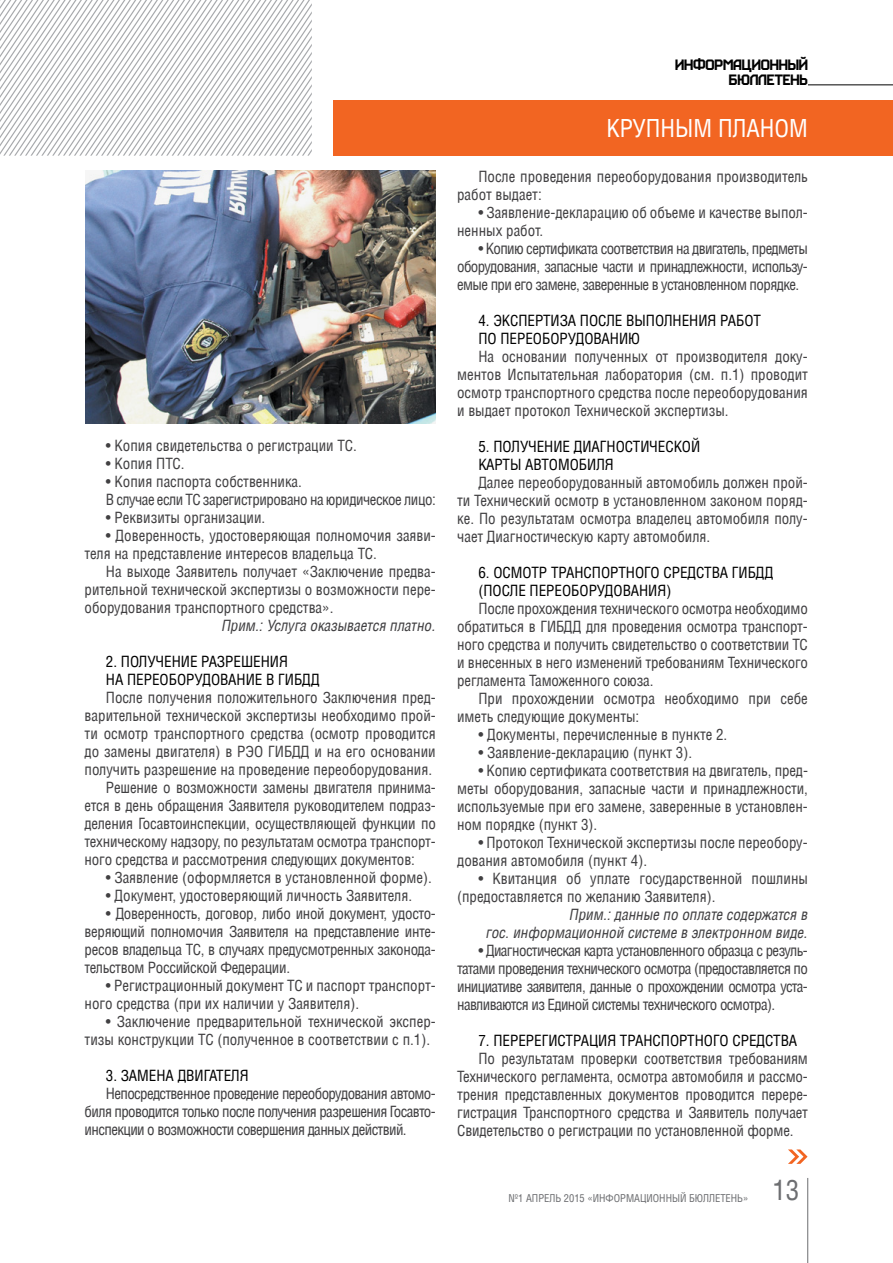
<style>
.page{position:relative;width:893px;height:1263px;background:#fff}
.page>*{position:absolute;margin:0;border:0;box-sizing:border-box;transform-origin:0 0}
.t1{font:27px "AG Letterica Condensed";color:#6d6e71}
.t2{font:24px "AG Letterica Condensed";color:#fff}
.t3{font:15px/18px "AG Letterica Condensed";color:#414042;text-align:justify}
.t4{font:15px/18px "AG Letterica Condensed";color:#000}
.t5{font:italic 15px/18px "AG Letterica Condensed";color:#414042;text-align:right}
.t6{font:15px/18px "AG Letterica Condensed";letter-spacing:-.03em;color:#414042}
.t7{font:15px/15px "Kraft";letter-spacing:-.01em;color:#000;text-align:right}
.t8{font:10.5px "AG Letterica Condensed";color:#6d6e71}
</style>
<div class="page">
<hr style="left:808px;top:85px;width:85px;height:1px;background:#000">
<hr style="left:807px;top:1178px;width:1px;height:85px;background:#6d6e71">
<svg style="left:0;top:0;width:312px;height:156px"></svg>
<div style="left:333px;top:100px;width:560px;height:56px;background:#f26522"></div>
<svg style="left:788px;top:1149px;width:19px;height:15px"></svg>
<img style="left:85px;top:170px;width:351px;height:253px">
<p class="t3" style="left:106px;top:436px;width:253px">• Копия свидетельства о регистрации ТС.</p>
<p class="t3" style="left:106px;top:454px;width:80px">• Копия ПТС.</p>
<p class="t6" style="left:106px;top:472px;width:332px">• Копия паспорта собственника.<br>В случае если ТС зарегистрировано на юридическое лицо:</p>
<p class="t3" style="left:106px;top:508px;width:161px">• Реквизиты организации.</p>
<p class="t3" style="left:85px;top:526px;width:353px;text-indent:21px">• Доверенность, удостоверяющая полномочия заяви&shy;теля на представление интересов владельца ТС.</p>
<p class="t3" style="left:85px;top:562px;width:353px;text-indent:21px">На выходе Заявитель получает «Заключение предва&shy;рительной технической экспертизы о возможности пере&shy;оборудования транспортного средства».</p>
<p class="t5" style="left:222px;top:616px;width:216px">Прим.: Услуга оказывается платно.</p>
<p class="t4" style="left:106px;top:652px;width:215px">2. ПОЛУЧЕНИЕ РАЗРЕШЕНИЯ<br>НА ПЕРЕОБОРУДОВАНИЕ В ГИБДД</p>
<p class="t3" style="left:106px;top:688px;width:332px">После получения положительного Заключения пред-</p>
<p class="t3" style="left:85px;top:706px;width:353px">варительной технической экспертизы необходимо прой-</p>
<p class="t3" style="left:85px;top:724px;width:353px">ти осмотр транспортного средства (осмотр проводится</p>
<p class="t3" style="left:85px;top:742px;width:353px">до замены двигателя) в РЭО ГИБДД и на его основании</p>
<p class="t3" style="left:85px;top:760px;width:349px">получить разрешение на проведение переоборудования.</p>
<p class="t3" style="left:106px;top:778px;width:332px">Решение о возможности замены двигателя принима-</p>
<p class="t3" style="left:85px;top:796px;width:353px">ется в день обращения Заявителя руководителем подраз-</p>
<p class="t3" style="left:85px;top:814px;width:353px">деления Госавтоинспекции, осуществляющей функции по</p>
<p class="t3" style="left:85px;top:832px;width:353px">техническому надзору, по результатам осмотра транспорт-</p>
<p class="t3" style="left:85px;top:850px;width:332px">ного средства и рассмотрения следующих документов:</p>
<p class="t3" style="left:106px;top:868px;width:328px">• Заявление (оформляется в установленной форме).</p>
<p class="t3" style="left:106px;top:886px;width:308px">• Документ, удостоверяющий личность Заявителя.</p>
<p class="t3" style="left:85px;top:904px;width:353px;text-indent:21px">• Доверенность, договор, либо иной документ, удосто&shy;веряющий полномочия Заявителя на представление инте&shy;ресов владельца ТС, в случаях предусмотренных законода&shy;тельством Российской Федерации.</p>
<p class="t3" style="left:85px;top:976px;width:353px;text-indent:21px">• Регистрационный документ ТС и паспорт транспорт&shy;ного средства (при их наличии у Заявителя).</p>
<p class="t3" style="left:85px;top:1012px;width:353px;text-indent:21px">• Заключение предварительной технической экспер&shy;тизы конструкции ТС (полученное в соответствии с п.1).</p>
<p class="t4" style="left:106px;top:1066px;width:144px">3. ЗАМЕНА ДВИГАТЕЛЯ</p>
<p class="t3" style="left:85px;top:1084px;width:353px;text-indent:21px">Непосредственное проведение переоборудования автомо&shy;биля проводится только после получения разрешения Госавто&shy;инспекции о возможности совершения данных действий.</p>
<p class="t7" style="left:675px;top:57px;width:134px">ИНФОРМАЦИОННЫЙ<br>БЮЛЛЕТЕНЬ</p>
<h2 class="t2" style="left:606px;top:114px;width:203px">КРУПНЫМ ПЛАНОМ</h2>
<p class="t3" style="left:457px;top:168px;width:352px;text-indent:21px">После проведения переоборудования производитель работ выдает:</p>
<p class="t3" style="left:457px;top:204px;width:352px;text-indent:21px">• Заявление-декларацию об объеме и качестве выпол&shy;ненных работ.</p>
<p class="t3" style="left:457px;top:240px;width:352px;text-indent:21px">• Копию сертификата соответствия на двигатель, предметы оборудования, запасные части и принадлежности, использу&shy;емые при его замене, заверенные в установленном порядке.</p>
<p class="t4" style="left:478px;top:312px;width:284px">4. ЭКСПЕРТИЗА ПОСЛЕ ВЫПОЛНЕНИЯ РАБОТ<br>ПО ПЕРЕОБОРУДОВАНИЮ</p>
<p class="t3" style="left:457px;top:348px;width:352px;text-indent:21px">На основании полученных от производителя доку&shy;ментов Испытательная лаборатория (см. п.1) проводит осмотр транспортного средства после переоборудования и выдает протокол Технической экспертизы.</p>
<p class="t4" style="left:478px;top:438px;width:223px">5. ПОЛУЧЕНИЕ ДИАГНОСТИЧЕСКОЙ<br>КАРТЫ АВТОМОБИЛЯ</p>
<p class="t3" style="left:457px;top:474px;width:352px;text-indent:21px">Далее переоборудованный автомобиль должен прой&shy;ти Технический осмотр в установленном законом поряд&shy;ке. По результатам осмотра владелец автомобиля полу&shy;чает Диагностическую карту автомобиля.</p>
<p class="t4" style="left:478px;top:564px;width:296px">6. ОСМОТР ТРАНСПОРТНОГО СРЕДСТВА ГИБДД (ПОСЛЕ ПЕРЕОБОРУДОВАНИЯ)</p>
<p class="t3" style="left:457px;top:600px;width:352px;text-indent:21px">После прохождения технического осмотра необходимо обратиться в ГИБДД для проведения осмотра транспорт&shy;ного средства и получить свидетельство о соответствии ТС и внесенных в него изменений требованиям Технического регламента Таможенного союза.</p>
<p class="t3" style="left:457px;top:690px;width:352px;text-indent:21px">При прохождении осмотра необходимо при себе иметь следующие документы:</p>
<p class="t3" style="left:478px;top:726px;width:250px">• Документы, перечисленные в пункте 2.</p>
<p class="t3" style="left:478px;top:744px;width:215px">• Заявление-декларацию (пункт 3).</p>
<p class="t3" style="left:457px;top:762px;width:352px;text-indent:21px">• Копию сертификата соответствия на двигатель, пред&shy;меты оборудования, запасные части и принадлежности, используемые при его замене, заверенные в установлен&shy;ном порядке (пункт 3).</p>
<p class="t3" style="left:457px;top:834px;width:352px;text-indent:21px">• Протокол Технической экспертизы после переобору&shy;дования автомобиля (пункт 4).</p>
<p class="t3" style="left:457px;top:870px;width:352px;text-indent:21px">• Квитанция об уплате государственной пошлины (предоставляется по желанию Заявителя).</p>
<p class="t5" style="left:486px;top:906px;width:323px">Прим.: данные по оплате содержатся в<br>гос. информационной системе в электронном виде.</p>
<p class="t3" style="left:457px;top:942px;width:352px;text-indent:21px">• Диагностическая карта установленного образца с резуль&shy;татами проведения технического осмотра (предоставляется по инициативе заявителя, данные о прохождении осмотра уста&shy;навливаются из Единой системы технического осмотра).</p>
<p class="t4" style="left:478px;top:1032px;width:320px">7. ПЕРЕРЕГИСТРАЦИЯ ТРАНСПОРТНОГО СРЕДСТВА</p>
<p class="t3" style="left:457px;top:1050px;width:352px;text-indent:21px">По результатам проверки соответствия требованиям Технического регламента, осмотра автомобиля и рассмо&shy;трения представленных документов проводится перере&shy;гистрация Транспортного средства и Заявитель получает Свидетельство о регистрации по установленной форме.</p>
<p class="t8" style="left:509px;top:1191px;width:241px">№1 АПРЕЛЬ 2015 «ИНФОРМАЦИОННЫЙ БЮЛЛЕТЕНЬ»</p>
<h1 class="t1" style="left:772px;top:1174px;width:28px">13</h1>
</div>
